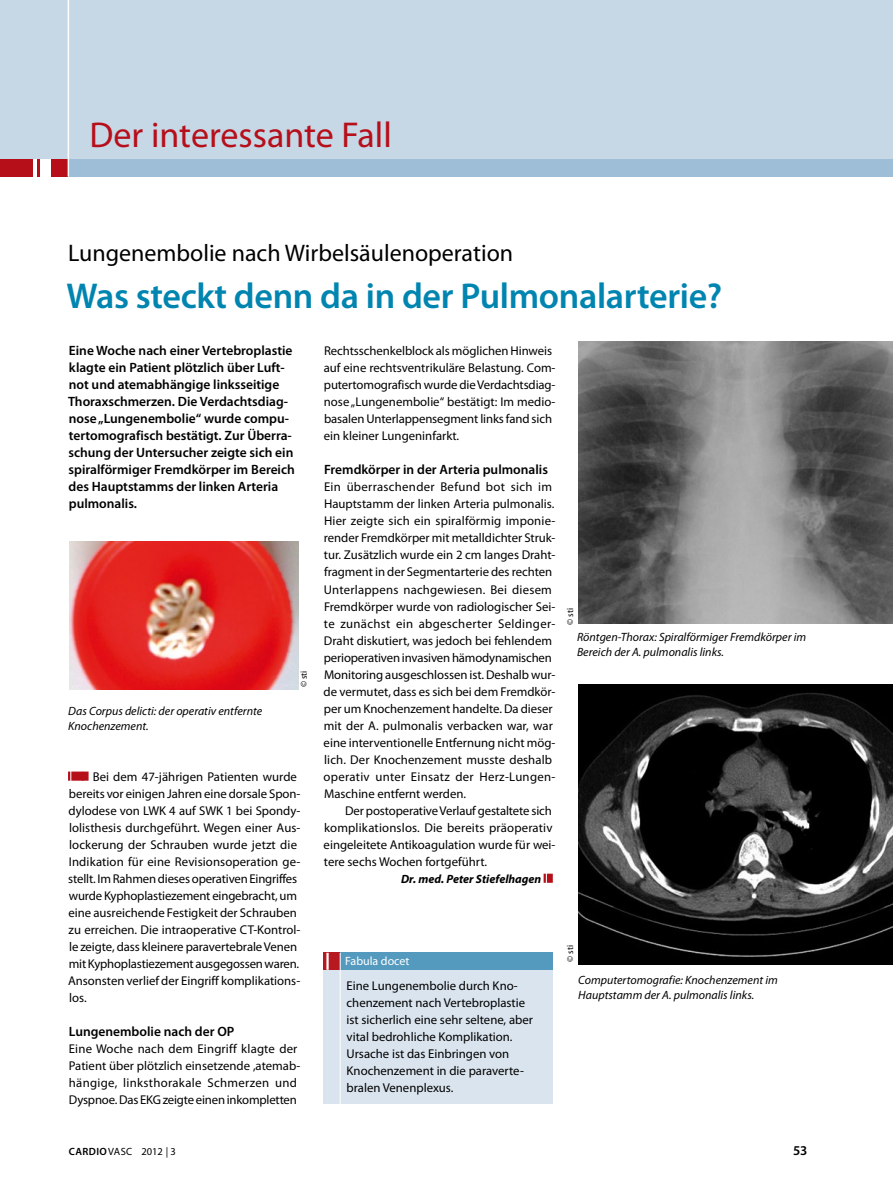
<style>
.page{position:relative;width:893px;height:1187px;background:#fff}
.page>*{position:absolute;margin:0;border:0;box-sizing:border-box;transform-origin:0 0}
.t1{font:600 36px "Myriad Pro";letter-spacing:-.01em;color:#0085b0}
.t2{font:36px "Myriad Pro";color:#b60f1a}
.t3{font:24px "Myriad Pro";color:#000}
.t4{font:600 13.5px/17px "Myriad Pro";color:#000}
.t5{font:12.75px/17px "Myriad Pro";color:#000}
.t6{font:italic 12px/15px "Myriad Pro";color:#000}
.t7{font:italic 700 12px "Myriad Pro";color:#000}
.t8{font:12px "Myriad Pro";color:#fff}
.t9{font:10.5px "Myriad Pro";color:#000}
.t10{font:9px "Myriad Pro";color:#000}
.s1{font-weight:600}
</style>
<div class="page">
<svg style="left:68px;top:771px;width:21px;height:9px"></svg>
<svg style="left:544px;top:873px;width:9px;height:9px"></svg>
<div style="left:0;top:0;width:893px;height:159px;background:#c6d7e6"></div>
<div style="left:0;top:159px;width:893px;height:17px;background:#9dbed6"></div>
<div style="left:0;top:159px;width:68px;height:17px;background:#b60f1a"></div>
<hr style="left:34px;top:159px;width:3px;height:17px;background:#fff">
<div style="left:40px;top:159px;width:11px;height:17px;background:#fff"></div>
<hr style="left:68px;top:0;width:1px;height:176px;background:#fff">
<div style="left:323px;top:952px;width:230px;height:151px;background:#dae4ee"></div>
<div style="left:323px;top:952px;width:17px;height:17px;background:#b81820"></div>
<div style="left:340px;top:952px;width:213px;height:17px;background:#549abf"></div>
<hr style="left:340px;top:952px;width:1px;height:152px;background:#fff">
<hr style="left:326px;top:952px;width:3px;height:17px;background:#fff">
<img style="left:579px;top:341px;width:314px;height:282px">
<img style="left:578px;top:685px;width:315px;height:279px">
<img style="left:70px;top:541px;width:228px;height:148px">
<h1 class="t2" style="left:89px;top:113px;width:304px">Der interessante Fall</h1>
<h2 class="t3" style="left:68px;top:238px;width:446px">Lungenembolie nach Wirbelsäulenoperation</h2>
<h1 class="t1" style="left:67px;top:273px;width:657px">Was steckt denn da in der Pulmonalarterie?</h1>
<p class="t4" style="left:68px;top:342px;width:228px">Eine Woche nach einer Vertebroplastie klagte ein Patient plötzlich über Luft&shy;not und atemabhängige linksseitige Thoraxschmerzen. Die Verdachtsdiag&shy;nose „Lungenembolie“ wurde compu&shy;tertomografisch bestätigt. Zur Überra&shy;schung der Untersucher zeigte sich ein spiralförmiger Fremdkörper im Bereich des Hauptstamms der linken Arteria pulmonalis.</p>
<p class="t6" style="left:68px;top:703px;width:195px">Das Corpus delicti: der operativ entfernte<br>Knochenzement.</p>
<p class="t10" style="left:298px;top:687px;width:18px;rotate:-90deg">© sti</p>
<p class="t5" style="left:68px;top:767px;width:234px;text-indent:25px">Bei dem 47-jährigen Patienten wurde bereits vor einigen Jahren eine dorsale Spon&shy;dylodese von LWK 4 auf SWK 1 bei Spondy&shy;lolisthesis durchgeführt. Wegen einer Aus&shy;lockerung der Schrauben wurde jetzt die Indikation für eine Revisionsoperation ge&shy;stellt. Im Rahmen dieses operativen Eingriffes wurde Kyphoplastiezement eingebracht, um eine ausreichende Festigkeit der Schrauben zu erreichen. Die intraoperative CT-Kontrol&shy;le zeigte, dass kleinere paravertebrale Venen mit Kyphoplastiezement ausgegossen waren.<br>Ansonsten verlief der Eingriff komplikations&shy;los.</p>
<p class="t4" style="left:69px;top:1022px;width:167px">Lungenembolie nach der OP</p>
<p class="t5" style="left:69px;top:1039px;width:233px">Eine Woche nach dem Eingriff klagte der Patient über plötzlich einsetzende ,atemab&shy;hängige, linksthorakale Schmerzen und Dyspnoe. Das EKG zeigte einen inkompletten</p>
<p class="t5" style="left:324px;top:342px;width:233px">Rechtsschenkelblock als möglichen Hinweis auf eine rechtsventrikuläre Belastung. Com&shy;putertomografisch wurde die Verdachtsdiag&shy;nose „Lungenembolie“ bestätigt: Im medio&shy;basalen Unterlappensegment links fand sich ein kleiner Lungeninfarkt.</p>
<p class="t4" style="left:324px;top:461px;width:225px">Fremdkörper in der Arteria pulmonalis</p>
<p class="t5" style="left:324px;top:478px;width:233px">Ein überraschender Befund bot sich im Hauptstamm der linken Arteria pulmonalis.<br>Hier zeigte sich ein spiralförmig imponie&shy;render Fremdkörper mit metalldichter Struk&shy;tur. Zusätzlich wurde ein 2 cm langes Draht&shy;fragment in der Segmentarterie des rechten Unterlappens nachgewiesen. Bei diesem Fremdkörper wurde von radiologischer Sei&shy;te zunächst ein abgescherter Seldinger-Draht diskutiert, was jedoch bei fehlendem perioperativen invasiven hämodynamischen Monitoring ausgeschlossen ist. Deshalb wur&shy;de vermutet, dass es sich bei dem Fremdkör&shy;per um Knochenzement handelte. Da dieser mit der A. pulmonalis verbacken war, war eine interventionelle Entfernung nicht mög&shy;lich. Der Knochenzement musste deshalb operativ unter Einsatz der Herz-Lungen-Maschine entfernt werden.</p>
<p class="t5" style="left:324px;top:801px;width:233px;text-indent:22px">Der postoperative Verlauf gestaltete sich komplikationslos. Die bereits präoperativ eingeleitete Antikoagulation wurde für wei&shy;tere sechs Wochen fortgeführt.</p>
<p class="t7" style="left:401px;top:870px;width:142px">Dr. med. Peter Stiefelhagen</p>
<p class="t10" style="left:564px;top:624px;width:18px;rotate:-90deg">© sti</p>
<p class="t6" style="left:577px;top:629px;width:231px">Röntgen-Thorax: Spiralförmiger Fremdkörper im<br>Bereich der A. pulmonalis links.</p>
<p class="t8" style="left:345px;top:953px;width:66px">Fabula docet</p>
<p class="t5" style="left:347px;top:977px;width:188px">Eine Lungenembolie durch Kno&shy;chenzement nach Vertebroplastie ist sicherlich eine sehr seltene, aber vital bedrohliche Komplikation.<br>Ursache ist das Einbringen von<br>Knochenzement in die paraverte&shy;bralen Venenplexus.</p>
<p class="t10" style="left:564px;top:961px;width:18px;rotate:-90deg">© sti</p>
<p class="t6" style="left:578px;top:972px;width:201px">Computertomografie: Knochenzement im<br>Hauptstamm der A. pulmonalis links.</p>
<p class="t9" style="left:69px;top:1144px;width:108px"><span class="s1">CARDIO</span>VASC 2012 | 3</p>
<p class="t4" style="left:793px;top:1141px;width:16px">53</p>
</div>
